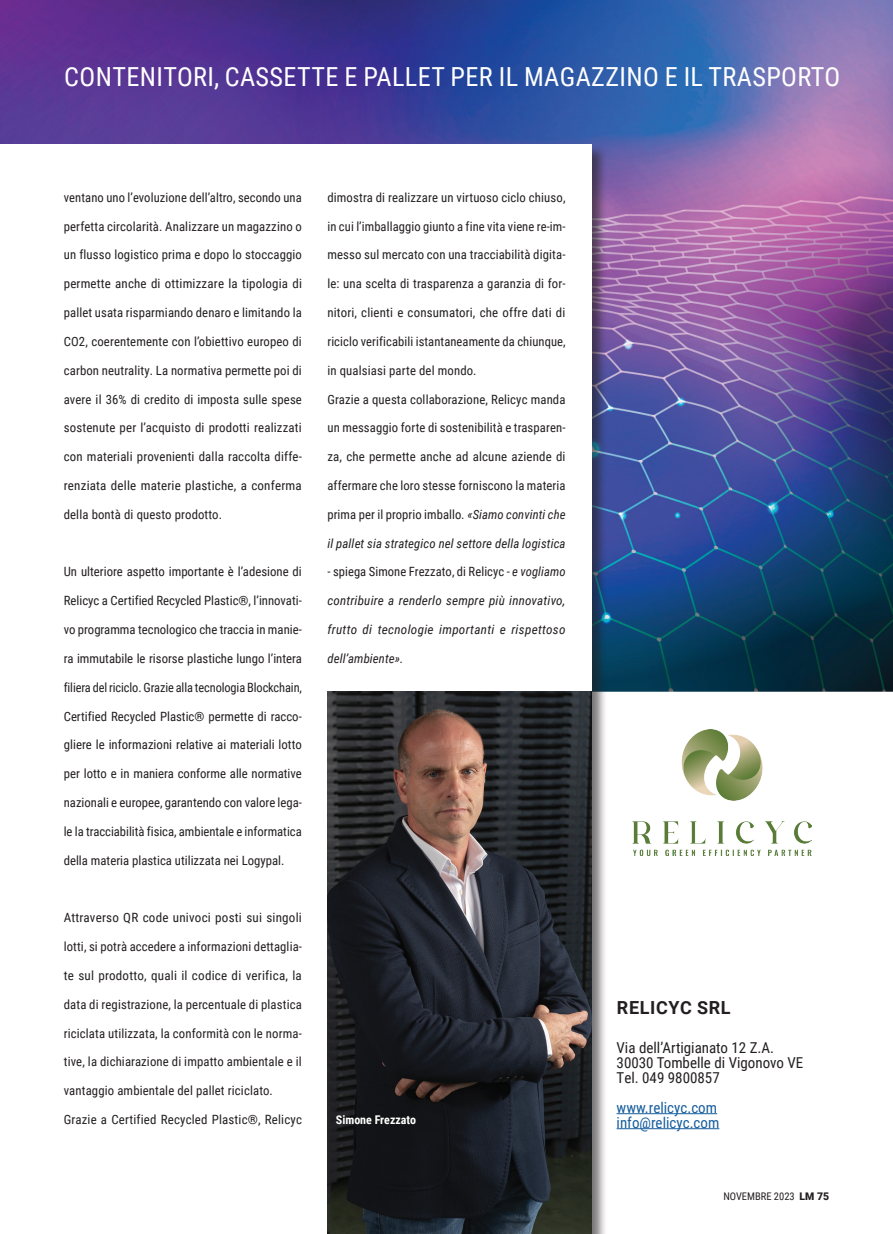
<style>
.page{position:relative;width:893px;height:1234px;background:#fff}
.page>*{position:absolute;margin:0;border:0;box-sizing:border-box;transform-origin:0 0}
.t1{font:26.25px "Roboto Condensed";letter-spacing:.015em;color:#fff}
.DOSS_NOME_AZIENDA_DATI_022{font:700 18px "Roboto";letter-spacing:.035em;color:#231f20}
.DOSS_DATI_AZIENDA_022{font:15px "Roboto Condensed";color:#231f20}
.DOSS_DATI_AZIENDA_022-2{font:15px "Roboto Condensed";color:#175d9e}
.DOSS_BODY_022{font:12.75px "Roboto Condensed";letter-spacing:.01em;color:#231f20}
.DOSS_BODY_022-2{font:italic 12.75px "Roboto Condensed";letter-spacing:.015em;color:#231f20}
.DOSS_BODY_022-3{font:12.75px "Roboto Condensed";letter-spacing:-.01em;color:#231f20}
.DOSS_DATI_AZIENDA_022-3{font:700 12px "Roboto Condensed";color:#fff}
.t2{font:10.5px "Roboto Condensed";color:#231f20}
.s1{font-style:italic}
.s2{font-family:"Roboto";font-weight:900}
</style>
<div class="page">
<img style="left:0;top:0;width:893px;height:691px">
<div style="left:0;top:144px;width:608px;height:1089px;background:#231f20;opacity:.6"></div>
<div style="left:0;top:144px;width:591px;height:1089px;background:#fff"></div>
<img style="left:632px;top:729px;width:180px;height:125px">
<hr style="left:617px;top:1113px;width:100px;height:1px;background:#175d9e">
<hr style="left:617px;top:1128px;width:102px;height:1px;background:#175d9e">
<img style="left:327px;top:691px;width:264px;height:542px">
<h1 class="t1" style="left:64px;top:58px;width:777px">CONTENITORI, CASSETTE E PALLET PER IL MAGAZZINO E IL TRASPORTO</h1>
<p class="DOSS_BODY_022" style="left:64px;top:188px;width:240px">ventano uno l’evoluzione dell’altro, secondo una</p>
<p class="DOSS_BODY_022" style="left:64px;top:217px;width:240px">perfetta circolarità. Analizzare un magazzino o</p>
<p class="DOSS_BODY_022" style="left:64px;top:246px;width:240px">un flusso logistico prima e dopo lo stoccaggio</p>
<p class="DOSS_BODY_022" style="left:64px;top:275px;width:240px">permette anche di ottimizzare la tipologia di</p>
<p class="DOSS_BODY_022" style="left:64px;top:303px;width:239px">pallet usata risparmiando denaro e limitando la</p>
<p class="DOSS_BODY_022" style="left:64px;top:332px;width:240px">CO2, coerentemente con l’obiettivo europeo di</p>
<p class="DOSS_BODY_022" style="left:64px;top:361px;width:240px">carbon neutrality. La normativa permette poi di</p>
<p class="DOSS_BODY_022" style="left:64px;top:390px;width:240px">avere il 36% di credito di imposta sulle spese</p>
<p class="DOSS_BODY_022" style="left:64px;top:419px;width:239px">sostenute per l’acquisto di prodotti realizzati</p>
<p class="DOSS_BODY_022" style="left:64px;top:447px;width:240px">con materiali provenienti dalla raccolta diffe-</p>
<p class="DOSS_BODY_022" style="left:64px;top:476px;width:240px">renziata delle materie plastiche, a conferma</p>
<p class="DOSS_BODY_022" style="left:64px;top:505px;width:160px">della bontà di questo prodotto.</p>
<p class="DOSS_BODY_022" style="left:64px;top:563px;width:240px">Un ulteriore aspetto importante è l’adesione di</p>
<p class="DOSS_BODY_022" style="left:64px;top:591px;width:240px">Relicyc a Certified Recycled Plastic®, l’innovati-</p>
<p class="DOSS_BODY_022" style="left:64px;top:620px;width:240px">vo programma tecnologico che traccia in manie-</p>
<p class="DOSS_BODY_022" style="left:64px;top:649px;width:240px">ra immutabile le risorse plastiche lungo l’intera</p>
<p class="DOSS_BODY_022-3" style="left:64px;top:678px;width:240px">filiera del riciclo. Grazie alla tecnologia Blockchain,</p>
<p class="DOSS_BODY_022" style="left:64px;top:707px;width:240px">Certified Recycled Plastic® permette di racco-</p>
<p class="DOSS_BODY_022" style="left:64px;top:735px;width:240px">gliere le informazioni relative ai materiali lotto</p>
<p class="DOSS_BODY_022" style="left:64px;top:764px;width:240px">per lotto e in maniera conforme alle normative</p>
<p class="DOSS_BODY_022" style="left:64px;top:793px;width:240px">nazionali e europee, garantendo con valore lega-</p>
<p class="DOSS_BODY_022" style="left:64px;top:822px;width:239px">le la tracciabilità fisica, ambientale e informatica</p>
<p class="DOSS_BODY_022" style="left:64px;top:851px;width:222px">della materia plastica utilizzata nei Logypal.</p>
<p class="DOSS_BODY_022" style="left:64px;top:908px;width:240px">Attraverso QR code univoci posti sui singoli</p>
<p class="DOSS_BODY_022" style="left:64px;top:937px;width:240px">lotti, si potrà accedere a informazioni dettaglia-</p>
<p class="DOSS_BODY_022" style="left:64px;top:966px;width:240px">te sul prodotto, quali il codice di verifica, la</p>
<p class="DOSS_BODY_022" style="left:64px;top:995px;width:240px">data di registrazione, la percentuale di plastica</p>
<p class="DOSS_BODY_022" style="left:64px;top:1023px;width:240px">riciclata utilizzata, la conformità con le norma-</p>
<p class="DOSS_BODY_022" style="left:64px;top:1052px;width:240px">tive, la dichiarazione di impatto ambientale e il</p>
<p class="DOSS_BODY_022" style="left:64px;top:1081px;width:211px">vantaggio ambientale del pallet riciclato.</p>
<p class="DOSS_BODY_022" style="left:64px;top:1110px;width:240px">Grazie a Certified Recycled Plastic®, Relicyc</p>
<p class="DOSS_BODY_022" style="left:327px;top:188px;width:240px">dimostra di realizzare un virtuoso ciclo chiuso,</p>
<p class="DOSS_BODY_022" style="left:327px;top:217px;width:240px">in cui l’imballaggio giunto a fine vita viene re-im-</p>
<p class="DOSS_BODY_022" style="left:327px;top:246px;width:240px">messo sul mercato con una tracciabilità digita-</p>
<p class="DOSS_BODY_022" style="left:327px;top:275px;width:240px">le: una scelta di trasparenza a garanzia di for-</p>
<p class="DOSS_BODY_022" style="left:327px;top:303px;width:239px">nitori, clienti e consumatori, che offre dati di</p>
<p class="DOSS_BODY_022" style="left:327px;top:332px;width:240px">riciclo verificabili istantaneamente da chiunque,</p>
<p class="DOSS_BODY_022" style="left:327px;top:361px;width:151px">in qualsiasi parte del mondo.</p>
<p class="DOSS_BODY_022" style="left:327px;top:390px;width:240px">Grazie a questa collaborazione, Relicyc manda</p>
<p class="DOSS_BODY_022" style="left:327px;top:419px;width:240px">un messaggio forte di sostenibilità e trasparen-</p>
<p class="DOSS_BODY_022" style="left:327px;top:447px;width:240px">za, che permette anche ad alcune aziende di</p>
<p class="DOSS_BODY_022" style="left:327px;top:476px;width:240px">affermare che loro stesse forniscono la materia</p>
<p class="DOSS_BODY_022" style="left:327px;top:505px;width:240px">prima per il proprio imballo<span class="s1">. «Siamo convinti che</span></p>
<p class="DOSS_BODY_022-2" style="left:327px;top:534px;width:240px">il pallet sia strategico nel settore della logistica</p>
<p class="DOSS_BODY_022" style="left:327px;top:563px;width:240px">- spiega Simone Frezzato, di Relicyc - <span class="s1">e vogliamo</span></p>
<p class="DOSS_BODY_022-2" style="left:327px;top:591px;width:240px">contribuire a renderlo sempre più innovativo,</p>
<p class="DOSS_BODY_022-2" style="left:327px;top:620px;width:240px">frutto di tecnologie importanti e rispettoso</p>
<p class="DOSS_BODY_022-2" style="left:327px;top:649px;width:78px">dell’ambiente».</p>
<p class="DOSS_NOME_AZIENDA_DATI_022" style="left:617px;top:994px;width:115px">RELICYC SRL</p>
<p class="DOSS_DATI_AZIENDA_022" style="left:617px;top:1036px;width:159px">Via dell’Artigianato 12 Z.A.</p>
<p class="DOSS_DATI_AZIENDA_022" style="left:617px;top:1051px;width:188px">30030 Tombelle di Vigonovo VE</p>
<p class="DOSS_DATI_AZIENDA_022" style="left:617px;top:1066px;width:105px">Tel. 049 9800857</p>
<p class="DOSS_DATI_AZIENDA_022-2" style="left:617px;top:1096px;width:102px">www.relicyc.com</p>
<p class="DOSS_DATI_AZIENDA_022-3" style="left:336px;top:1111px;width:82px">Simone Frezzato</p>
<p class="DOSS_DATI_AZIENDA_022-2" style="left:617px;top:1111px;width:104px">info@relicyc.com</p>
<p class="t2" style="left:723px;top:1188px;width:107px">NOVEMBRE 2023 <span class="s2">LM 75</span></p>
</div>
